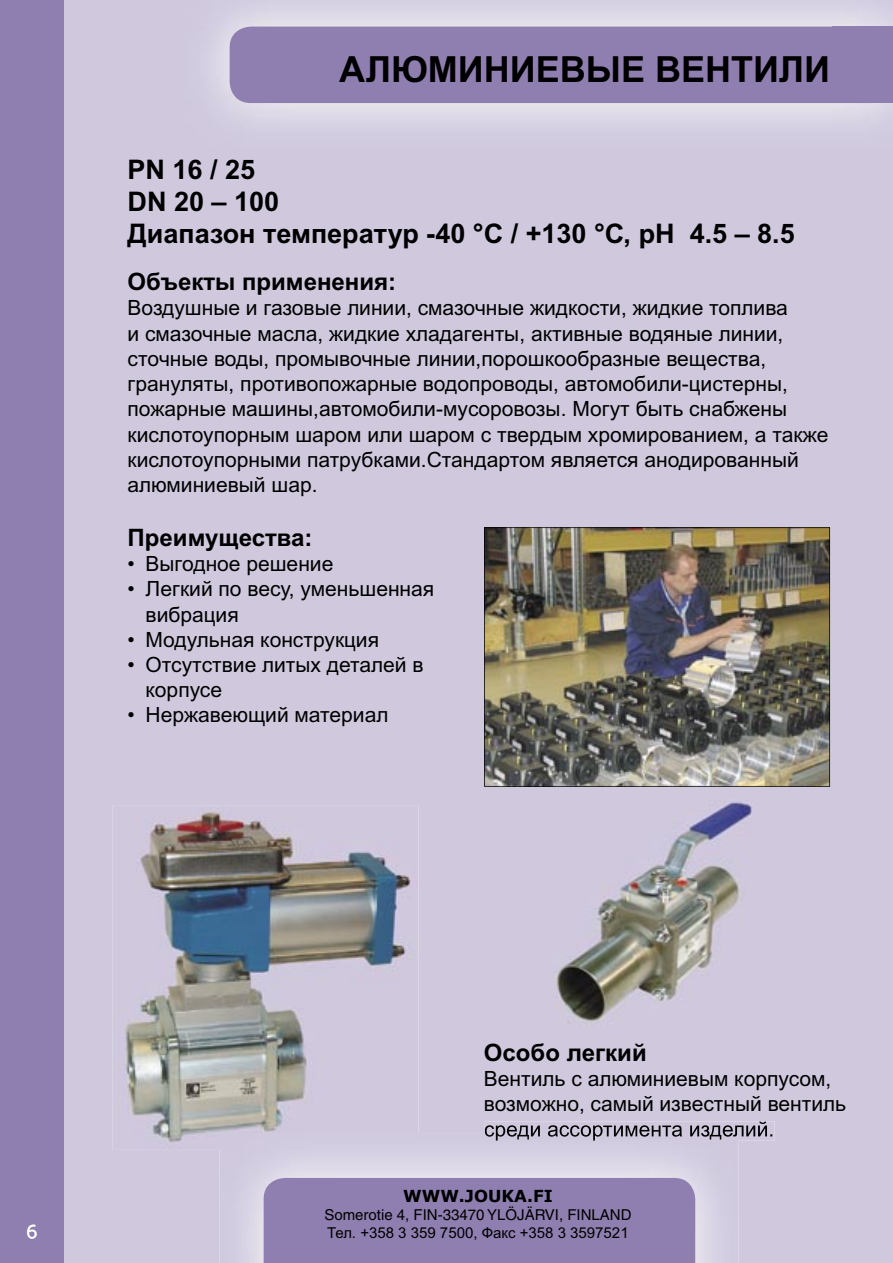
<style>
.page{position:relative;width:893px;height:1263px;background:#fff}
.page>*{position:absolute;margin:0;border:0;box-sizing:border-box;transform-origin:0 0}
.t1{font:700 36px "Arial Cyr";color:#000}
.t2{font:700 27px/32.4px "Arial Cyr";color:#000}
.t3{font:700 24px "Arial Cyr";color:#000}
.t4{font:21px/25.2px "Arial Cyr";color:#000}
.t5{font:18px "Verdana";color:#fff}
.t6{font:700 16.5px "Verdana";color:#000}
.t7{font:15px "Helvetica";color:#000}
.t8{font:15px "Arial Cyr";color:#000}
</style>
<div class="page">
<div style="left:64px;top:0;width:829px;height:1263px;background:#d0c9de"></div>
<div style="left:0;top:0;width:64px;height:1263px;background:#8f7fb0"></div>
<img style="left:186px;top:0;width:707px;height:148px">
<div style="left:230px;top:27px;width:663px;height:76px;background:#8f7fb0;border-radius:21px"></div>
<div style="left:832px;top:27px;width:61px;height:76px;background:#8f7fb0"></div>
<svg style="left:485px;top:1121px;width:289px;height:19px;background:#9e99a9"></svg>
<img style="left:485px;top:528px;width:344px;height:258px">
<hr style="left:484px;top:528px;width:1px;height:258px;background:#000">
<hr style="left:485px;top:786px;width:345px;height:1px;background:#000">
<hr style="left:829px;top:528px;width:1px;height:258px;background:#000">
<hr style="left:485px;top:527px;width:345px;height:1px;background:#000">
<img style="left:112px;top:806px;width:306px;height:344px">
<img style="left:554px;top:799px;width:199px;height:226px">
<img style="left:220px;top:1134px;width:519px;height:129px">
<img style="left:485px;top:1134px;width:254px;height:6px">
<div style="left:220px;top:1134px;width:198px;height:16px;background:#d0cbdf"></div>
<div style="left:264px;top:1178px;width:431px;height:85px;background:#8f7fb0"></div>
<svg style="left:27px;top:1225px;width:10px;height:14px"></svg>
<h1 class="t1" style="left:339px;top:49px;width:492px">АЛЮМИНИЕВЫЕ ВЕНТИЛИ</h1>
<p class="t2" style="left:128px;top:153px;width:669px">PN 16 / 25<br>DN 20 – 100<br>Диапазон температур -40 °C / +130 °C, pH 4.5 – 8.5</p>
<p class="t3" style="left:128px;top:268px;width:270px">Объекты применения:</p>
<p class="t4" style="left:128px;top:295px;width:702px">Воздушные и газовые линии, смазочные жидкости, жидкие топлива<br>и смазочные масла, жидкие хладагенты, активные водяные линии, сточные воды, промывочные линии,порошкообразные вещества, грануляты, противопожарные водопроводы, автомобили-цистерны, пожарные машины,автомобили-муcоровозы. Могут быть снабжены кислотоупорным шаром или шаром с твердым хромированием, а также кислотоупорными патрубками.Стандартом является анодированный алюминиевый шар.</p>
<p class="t3" style="left:128px;top:524px;width:187px">Преимущества:</p>
<p class="t4" style="left:128px;top:551px;width:207px">• Выгодное решение</p>
<p class="t4" style="left:146px;top:576px;width:290px;text-indent:-18px">• Легкий по весу, уменьшенная вибрация</p>
<p class="t4" style="left:128px;top:627px;width:253px">• Модульная конструкция</p>
<p class="t4" style="left:146px;top:652px;width:280px;text-indent:-18px">• Отсутствие литых деталей в корпусе</p>
<p class="t4" style="left:128px;top:702px;width:262px">• Нержавеющий материал</p>
<p class="t5" style="left:26px;top:1220px;width:13px">6</p>
<p class="t3" style="left:484px;top:1039px;width:164px">Особо легкий</p>
<p class="t4" style="left:484px;top:1066px;width:364px">Вентиль с алюминиевым корпусом, возможно, самый известный вентиль</p>
<p class="t6" style="left:403px;top:1185px;width:151px">WWW.JOUKA.FI</p>
<p class="t7" style="left:324px;top:1206px;width:309px">Somerotie 4, FIN-33470 YLÖJÄRVI, FINLAND</p>
<p class="t8" style="left:327px;top:1224px;width:303px">Тел. +358 3 359 7500, Факс +358 3 3597521</p>
</div>
